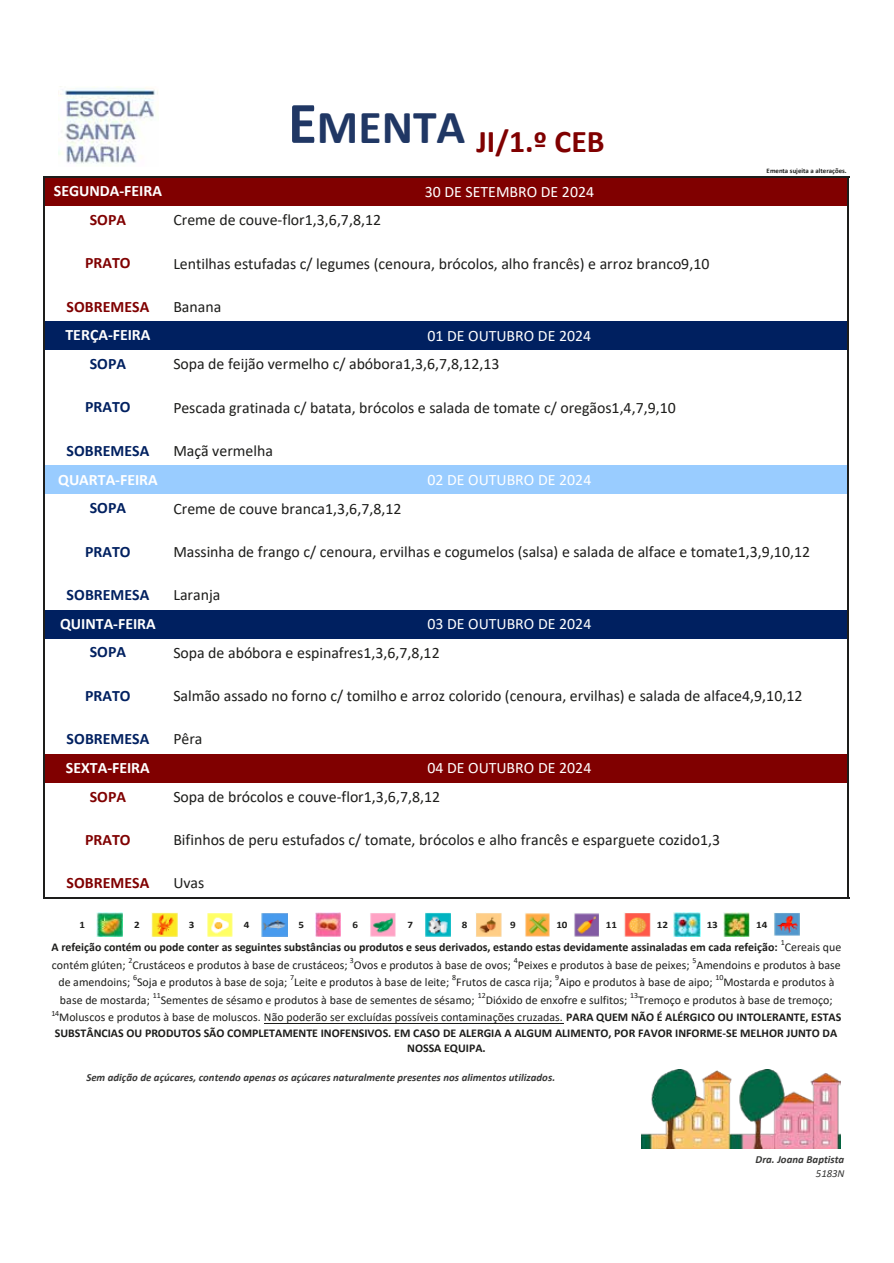
<style>
.page{position:relative;width:894px;height:1263px;background:#fff}
.page>*{position:absolute;margin:0;border:0;box-sizing:border-box;transform-origin:0 0}
.t1{font:700 31.65px "Calibri";color:#800000}
.t2{font:15.9px "Calibri";color:#1d1d1b}
.t3{font:15.9px "Calibri";color:#fff}
.t4{font:700 15.9px "Calibri";color:#fff}
.t5{font:700 15.9px "Calibri";letter-spacing:.005em;color:#002060}
.t6{font:700 15.9px "Calibri";letter-spacing:.005em;color:#800000}
.t7{font:11.85px "Calibri";color:#1d1d1b}
.t8{font:700 11.85px/15.5px "Calibri";color:#1d1d1b;text-align:center}
.t9{font:italic 700 10.8px "Calibri";letter-spacing:.005em;color:#383837}
.t10{font:italic 10.8px "Calibri";letter-spacing:-.005em;color:#383837}
.t11{font:700 9.9px "Calibri";color:#1d1d1b;scale:1.12 1}
.t12{font:7.95px "Calibri";letter-spacing:-.005em;color:#1d1d1b}
.t13{font:700 6.9px "Calibri";letter-spacing:-.005em;color:#1d1d1b}
.s1{font-weight:400}
</style>
<div class="page">
<div style="left:45px;top:177px;width:803px;height:29px;background:#800000"></div>
<div style="left:45px;top:321px;width:803px;height:29px;background:#002060"></div>
<div style="left:45px;top:465px;width:803px;height:29px;background:#9cf"></div>
<div style="left:45px;top:609px;width:803px;height:29px;background:#002060"></div>
<div style="left:45px;top:753px;width:803px;height:29px;background:#800000"></div>
<hr style="left:264px;top:1022px;width:299px;height:1px;background:#1d1d1b">
<hr style="left:43px;top:176px;width:2px;height:722px;background:#1d1d1b">
<hr style="left:847px;top:178px;width:2px;height:720px;background:#1d1d1b">
<hr style="left:45px;top:176px;width:804px;height:2px;background:#1d1d1b">
<hr style="left:45px;top:896px;width:804px;height:2px;background:#1d1d1b">
<img style="left:641px;top:1069px;width:199px;height:79px">
<img style="left:96px;top:912px;width:26px;height:24px">
<img style="left:151px;top:912px;width:26px;height:24px">
<img style="left:207px;top:913px;width:25px;height:23px">
<img style="left:261px;top:913px;width:26px;height:23px">
<img style="left:315px;top:912px;width:26px;height:24px">
<img style="left:370px;top:913px;width:25px;height:23px">
<img style="left:425px;top:912px;width:25px;height:24px">
<img style="left:475px;top:912px;width:26px;height:24px">
<img style="left:525px;top:913px;width:24px;height:23px">
<img style="left:574px;top:913px;width:25px;height:23px">
<img style="left:624px;top:913px;width:25px;height:23px">
<img style="left:673px;top:912px;width:27px;height:24px">
<img style="left:723px;top:912px;width:26px;height:24px">
<img style="left:774px;top:912px;width:24px;height:23px">
<img style="left:59px;top:86px;width:99px;height:78px">
<h1 class="t1" style="left:288px;top:119px;width:318px"><sup>E</sup><sup>MENTA</sup> JI/1.º CEB</h1>
<p class="t4" style="left:54px;top:180px;width:110px">SEGUNDA-FEIRA</p>
<p class="t3" style="left:424px;top:180px;width:171px">30 DE SETEMBRO DE 2024</p>
<p class="t6" style="left:90px;top:209px;width:38px">SOPA</p>
<p class="t2" style="left:173px;top:209px;width:209px">Creme de couve-flor1,3,6,7,8,12</p>
<p class="t6" style="left:85px;top:252px;width:47px">PRATO</p>
<p class="t2" style="left:173px;top:252px;width:537px">Lentilhas estufadas c/ legumes (cenoura, brócolos, alho francês) e arroz branco9,10</p>
<p class="t6" style="left:67px;top:295px;width:84px">SOBREMESA</p>
<p class="t2" style="left:173px;top:295px;width:49px">Banana</p>
<p class="t4" style="left:65px;top:324px;width:87px">TERÇA-FEIRA</p>
<p class="t3" style="left:427px;top:324px;width:165px">01 DE OUTUBRO DE 2024</p>
<p class="t5" style="left:90px;top:352px;width:38px">SOPA</p>
<p class="t2" style="left:173px;top:353px;width:327px">Sopa de feijão vermelho c/ abóbora1,3,6,7,8,12,13</p>
<p class="t5" style="left:85px;top:396px;width:47px">PRATO</p>
<p class="t2" style="left:173px;top:396px;width:504px">Pescada gratinada c/ batata, brócolos e salada de tomate c/ oregãos1,4,7,9,10</p>
<p class="t5" style="left:67px;top:439px;width:84px">SOBREMESA</p>
<p class="t2" style="left:173px;top:439px;width:101px">Maçã vermelha</p>
<p class="t13" style="left:766px;top:166px;width:82px">Ementa sujeita a alterações.</p>
<p class="t4" style="left:58px;top:468px;width:101px">QUARTA-FEIRA</p>
<p class="t3" style="left:427px;top:468px;width:165px">02 DE OUTUBRO DE 2024</p>
<p class="t5" style="left:90px;top:497px;width:38px">SOPA</p>
<p class="t2" style="left:173px;top:497px;width:230px">Creme de couve branca1,3,6,7,8,12</p>
<p class="t5" style="left:85px;top:540px;width:47px">PRATO</p>
<p class="t2" style="left:173px;top:540px;width:638px">Massinha de frango c/ cenoura, ervilhas e cogumelos (salsa) e salada de alface e tomate1,3,9,10,12</p>
<p class="t5" style="left:67px;top:583px;width:84px">SOBREMESA</p>
<p class="t2" style="left:173px;top:583px;width:49px">Laranja</p>
<p class="t4" style="left:60px;top:612px;width:97px">QUINTA-FEIRA</p>
<p class="t3" style="left:427px;top:612px;width:165px">03 DE OUTUBRO DE 2024</p>
<p class="t5" style="left:90px;top:641px;width:38px">SOPA</p>
<p class="t2" style="left:173px;top:641px;width:268px">Sopa de abóbora e espinafres1,3,6,7,8,12</p>
<p class="t5" style="left:85px;top:684px;width:47px">PRATO</p>
<p class="t2" style="left:173px;top:684px;width:630px">Salmão assado no forno c/ tomilho e arroz colorido (cenoura, ervilhas) e salada de alface4,9,10,12</p>
<p class="t5" style="left:67px;top:727px;width:84px">SOBREMESA</p>
<p class="t2" style="left:173px;top:727px;width:31px">Pêra</p>
<p class="t4" style="left:66px;top:756px;width:85px">SEXTA-FEIRA</p>
<p class="t3" style="left:427px;top:756px;width:165px">04 DE OUTUBRO DE 2024</p>
<p class="t6" style="left:90px;top:785px;width:38px">SOPA</p>
<p class="t2" style="left:173px;top:785px;width:268px">Sopa de brócolos e couve-flor1,3,6,7,8,12</p>
<p class="t6" style="left:85px;top:828px;width:47px">PRATO</p>
<p class="t2" style="left:173px;top:828px;width:548px">Bifinhos de peru estufados c/ tomate, brócolos e alho francês e esparguete cozido1,3</p>
<p class="t6" style="left:67px;top:871px;width:84px">SOBREMESA</p>
<p class="t2" style="left:173px;top:871px;width:33px">Uvas</p>
<p class="t11" style="left:79px;top:917px;width:6px">1</p>
<p class="t11" style="left:134px;top:917px;width:6px">2</p>
<p class="t11" style="left:189px;top:917px;width:6px">3</p>
<p class="t11" style="left:244px;top:917px;width:6px">4</p>
<p class="t11" style="left:298px;top:917px;width:6px">5</p>
<p class="t11" style="left:352px;top:917px;width:6px">6</p>
<p class="t11" style="left:407px;top:917px;width:6px">7</p>
<p class="t11" style="left:461px;top:917px;width:6px">8</p>
<p class="t11" style="left:510px;top:917px;width:6px">9</p>
<p class="t11" style="left:556px;top:917px;width:12px">10</p>
<p class="t11" style="left:605px;top:917px;width:12px">11</p>
<p class="t11" style="left:656px;top:917px;width:12px">12</p>
<p class="t11" style="left:706px;top:917px;width:12px">13</p>
<p class="t11" style="left:755px;top:917px;width:12px">14</p>
<p class="t12" style="left:780px;top:936px;width:6px">1</p>
<p class="t8" style="left:51px;top:939px;width:727px">A refeição contém ou pode conter as seguintes substâncias ou produtos e seus derivados, estando estas devidamente assinaladas em cada refeição:</p>
<p class="t7" style="left:784px;top:938px;width:58px">Cereais que</p>
<p class="t12" style="left:128px;top:954px;width:6px">2</p>
<p class="t12" style="left:349px;top:954px;width:6px">3</p>
<p class="t12" style="left:513px;top:954px;width:6px">4</p>
<p class="t12" style="left:692px;top:954px;width:6px">5</p>
<p class="t7" style="left:132px;top:956px;width:216px">Crustáceos e produtos à base de crustáceos;</p>
<p class="t7" style="left:353px;top:956px;width:159px">Ovos e produtos à base de ovos;</p>
<p class="t7" style="left:517px;top:956px;width:173px">Peixes e produtos à base de peixes;</p>
<p class="t7" style="left:696px;top:956px;width:146px">Amendoins e produtos à base</p>
<p class="t7" style="left:52px;top:956px;width:75px">contém glúten;</p>
<p class="t12" style="left:133px;top:972px;width:6px">6</p>
<p class="t12" style="left:452px;top:972px;width:6px">8</p>
<p class="t12" style="left:555px;top:972px;width:6px">9</p>
<p class="t12" style="left:715px;top:972px;width:9px">10</p>
<p class="t12" style="left:290px;top:972px;width:6px">7</p>
<p class="t7" style="left:137px;top:973px;width:152px">Soja e produtos à base de soja;</p>
<p class="t7" style="left:294px;top:973px;width:156px">Leite e produtos à base de leite;</p>
<p class="t7" style="left:559px;top:973px;width:155px">Aipo e produtos à base de aipo;</p>
<p class="t7" style="left:723px;top:973px;width:112px">Mostarda e produtos à</p>
<p class="t7" style="left:456px;top:973px;width:97px">Frutos de casca rija;</p>
<p class="t7" style="left:58px;top:973px;width:73px">de amendoins;</p>
<p class="t12" style="left:477px;top:989px;width:9px">12</p>
<p class="t12" style="left:630px;top:989px;width:9px">13</p>
<p class="t12" style="left:153px;top:989px;width:9px">11</p>
<p class="t7" style="left:161px;top:991px;width:315px">Sementes de sésamo e produtos à base de sementes de sésamo;</p>
<p class="t7" style="left:485px;top:991px;width:143px">Dióxido de enxofre e sulfitos;</p>
<p class="t7" style="left:637px;top:991px;width:196px">Tremoço e produtos à base de tremoço;</p>
<p class="t7" style="left:60px;top:991px;width:91px">base de mostarda;</p>
<p class="t12" style="left:51px;top:1007px;width:9px">14</p>
<p class="t8" style="left:55px;top:1009px;width:787px"><span class="s1">Moluscos e produtos à base de moluscos. Não poderão ser excluídas possíveis contaminações cruzadas.</span> PARA QUEM NÃO É ALÉRGICO OU INTOLERANTE, ESTAS<br>SUBSTÂNCIAS OU PRODUTOS SÃO COMPLETAMENTE INOFENSIVOS. EM CASO DE ALERGIA A ALGUM ALIMENTO, POR FAVOR INFORME-SE MELHOR JUNTO DA<br>NOSSA EQUIPA.</p>
<p class="t9" style="left:86px;top:1070px;width:470px">Sem adição de açúcares, contendo apenas os açúcares naturalmente presentes nos alimentos utilizados.</p>
<p class="t9" style="left:755px;top:1151px;width:90px">Dra. Joana Baptista</p>
<p class="t10" style="left:815px;top:1165px;width:30px">5183N</p>
</div>
